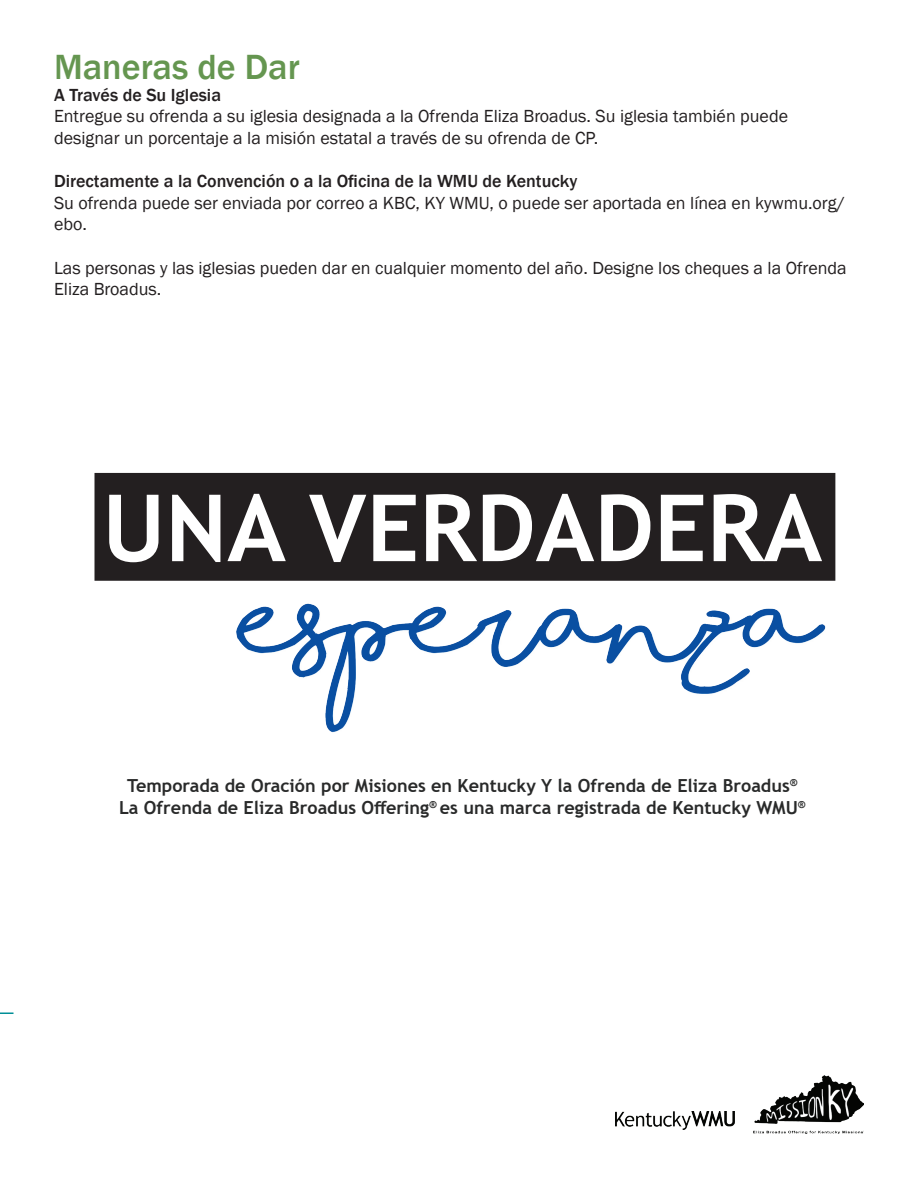
<style>
.page{position:relative;width:918px;height:1188px;background:#fff}
.page>*{position:absolute;margin:0;border:0;box-sizing:border-box;transform-origin:0 0}
.t1{font:500 36px "Franklin Gothic";color:#659650}
.t2{font:18px/21.6px "Franklin Gothic";color:#231f20}
.t3{font:700 18px/21.6px "Trebuchet MS";color:#292a2a;text-align:center}
.t4{font:500 18px "Franklin Gothic";color:#231f20}
</style>
<div class="page">
<img style="left:754px;top:1076px;width:110px;height:58px">
<img style="left:615px;top:1112px;width:120px;height:18px">
<svg style="left:0;top:1012px;width:14px;height:2px"></svg>
<div style="left:95px;top:474px;width:740px;height:106px;background:#231f20"></div>
<div style="left:95px;top:473px;width:740px;height:108px;border:2px solid #231f20"></div>
<img style="left:236px;top:603px;width:590px;height:130px">
<svg style="left:109px;top:494px;width:713px;height:68px"></svg>
<h1 class="t1" style="left:54px;top:45px;width:247px">Maneras de Dar</h1>
<p class="t4" style="left:54px;top:84px;width:169px">A Través de Su Iglesia</p>
<p class="t2" style="left:54px;top:106px;width:736px">Entregue su ofrenda a su iglesia designada a la Ofrenda Eliza Broadus. Su iglesia también puede designar un porcentaje a la misión estatal a través de su ofrenda de CP.</p>
<p class="t4" style="left:54px;top:170px;width:525px">Directamente a la Convención o a la Oficina de la WMU de Kentucky</p>
<p class="t2" style="left:54px;top:192px;width:792px">Su ofrenda puede ser enviada por correo a KBC, KY WMU, o puede ser aportada en línea en kywmu.org/ ebo.</p>
<p class="t2" style="left:54px;top:257px;width:794px">Las personas y las iglesias pueden dar en cualquier momento del año. Designe los cheques a la Ofrenda<br>Eliza Broadus.</p>
<p class="t3" style="left:119px;top:775px;width:688px">Temporada de Oración por Misiones en Kentucky Y la Ofrenda de Eliza Broadus<sup>®<br></sup>La Ofrenda de Eliza Broadus Offering<sup>®</sup> es una marca registrada de Kentucky WMU<sup>®</sup></p>
</div>
